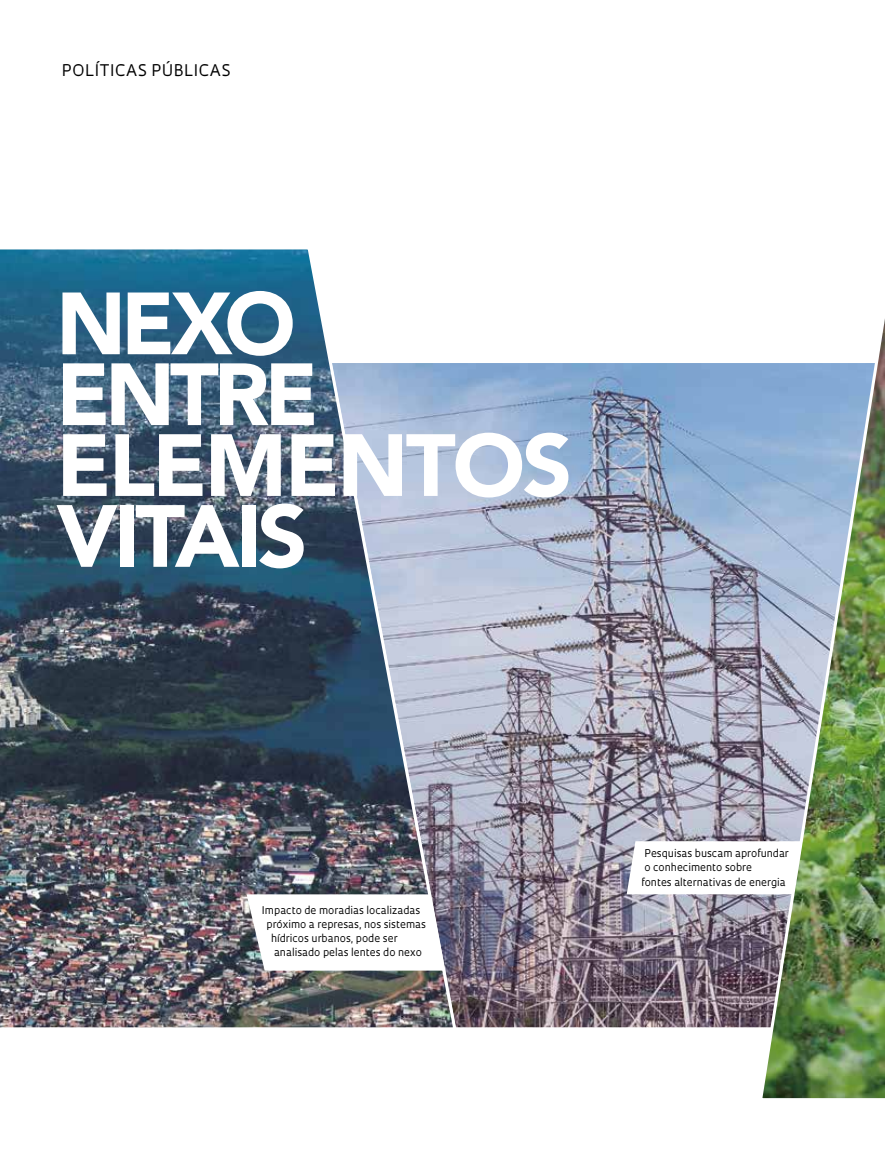
<style>
.page{position:relative;width:885px;height:1169px;background:#fff}
.page>*{position:absolute;margin:0;border:0;box-sizing:border-box;transform-origin:0 0}
.t1{font:900 87.15px/70.8px "Avenir";letter-spacing:-.045em;color:#fff}
.t2{font:15.6px "Oculum";letter-spacing:.035em;color:#000}
.t3{font:10.35px/14.1px "Oculum";color:#000}
</style>
<div class="page">
<img style="left:458px;top:363px;width:299px;height:664px">
<img style="left:0;top:249px;width:458px;height:779px">
<img style="left:757px;top:319px;width:128px;height:780px">
<svg style="left:247px;top:894px;width:197px;height:76px"></svg>
<svg style="left:627px;top:841px;width:175px;height:53px"></svg>
<h2 class="t2" style="left:62px;top:60px;width:170px">POLÍTICAS PÚBLICAS</h2>
<h1 class="t1" style="left:56px;top:288px;width:517px">NEXO<br>ENTRE<br>ELEMENTOS<br>VITAIS</h1>
<p class="t3" style="left:262px;top:902px;width:160px">Impacto de moradias localizadas</p>
<p class="t3" style="left:267px;top:916px;width:161px">próximo a represas, nos sistemas</p>
<p class="t3" style="left:271px;top:931px;width:128px">hídricos urbanos, pode ser</p>
<p class="t3" style="left:274px;top:945px;width:149px">analisado pelas lentes do nexo</p>
<p class="t3" style="left:641px;top:846px;width:149px">Pesquisas buscam aprofundar o conhecimento sobre<br>fontes alternativas de energia</p>
</div>
